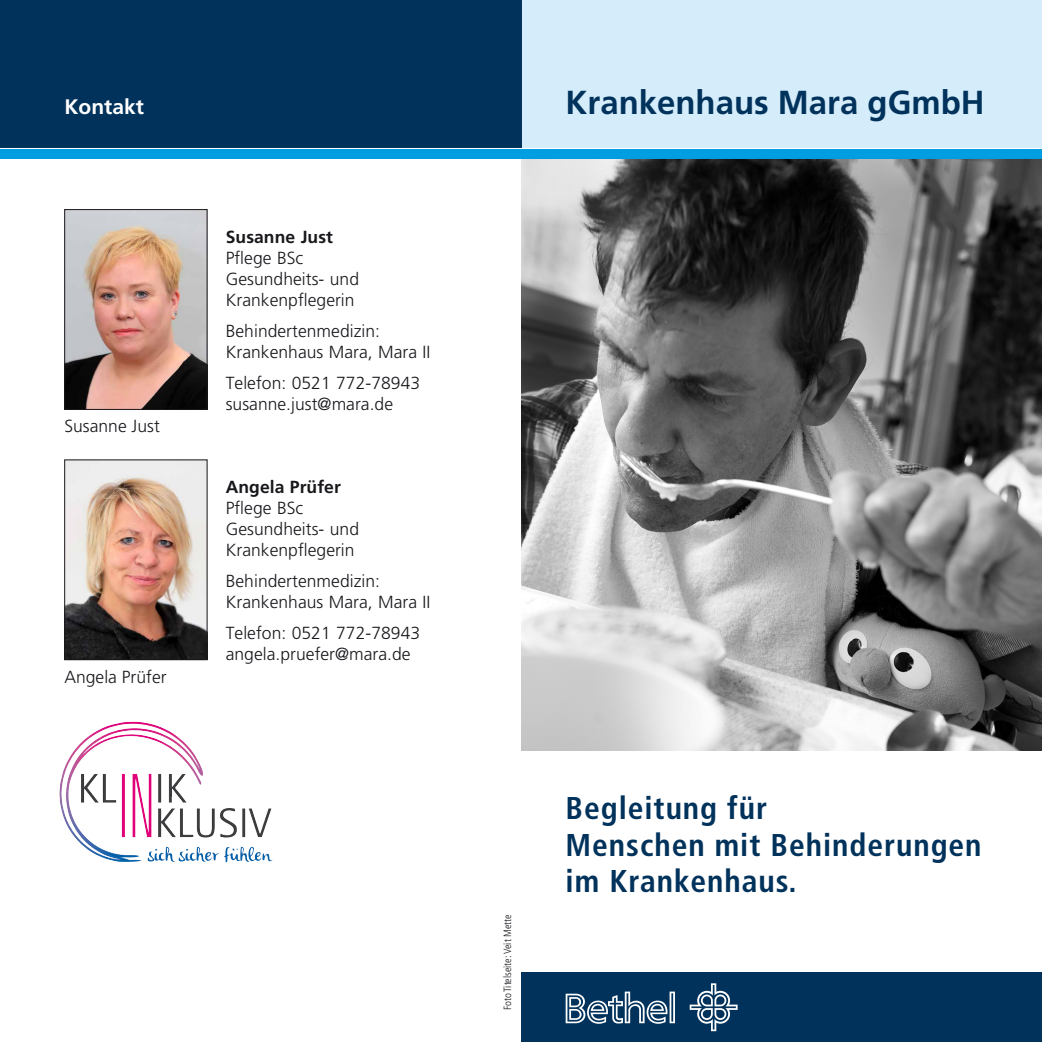
<style>
.page{position:relative;width:1042px;height:1042px;background:#fff}
.page>*{position:absolute;margin:0;border:0;box-sizing:border-box;transform-origin:0 0}
.t1{font:700 33.25px "Frutiger";color:#00325b}
.t2{font:700 condensed 31.5px/36.8px "Frutiger";letter-spacing:.03em;color:#00325b}
.t3{font:700 21px "Frutiger";color:#fff}
.t4{font:300 17.5px/21px "Frutiger";color:#1a171c}
.t5{font:700 17.5px "Frutiger";letter-spacing:.005em;color:#1a171c}
.t6{font:300 condensed 10.5px "Frutiger";color:#1a171c}
</style>
<div class="page">
<img style="left:66px;top:462px;width:139px;height:196px">
<div style="left:64px;top:460px;width:143px;height:200px;border:1px solid #1a171c"></div>
<img style="left:66px;top:211px;width:139px;height:197px">
<div style="left:64px;top:209px;width:143px;height:201px;border:1px solid #1a171c"></div>
<div style="left:521px;top:972px;width:521px;height:70px;background:#00325b"></div>
<svg style="left:690px;top:983px;width:47px;height:48px"></svg>
<svg style="left:566px;top:991px;width:109px;height:33px"></svg>
<div style="left:0;top:0;width:522px;height:159px;background:#00325b"></div>
<div style="left:522px;top:0;width:520px;height:159px;background:#d5edfa"></div>
<img style="left:521px;top:159px;width:521px;height:592px">
<hr style="left:0;top:148px;width:1042px;height:2px;background:#fff">
<div style="left:0;top:149px;width:1042px;height:10px;background:#009ee0"></div>
<img style="left:59px;top:721px;width:145px;height:141px">
<p class="t3" style="left:64px;top:94px;width:81px">Kontakt</p>
<h1 class="t1" style="left:566px;top:83px;width:420px">Krankenhaus Mara gGmbH</h1>
<p class="t4" style="left:64px;top:416px;width:97px">Susanne Just</p>
<p class="t4" style="left:64px;top:666px;width:104px">Angela Prüfer</p>
<p class="t5" style="left:226px;top:227px;width:109px">Susanne Just</p>
<p class="t4" style="left:226px;top:248px;width:135px">Pflege BSc<br>Gesundheits- und<br>Krankenpflegerin</p>
<p class="t4" style="left:226px;top:321px;width:206px">Behindertenmedizin:<br>Krankenhaus Mara, Mara II</p>
<p class="t4" style="left:226px;top:372px;width:196px">Telefon: 0521 772-78943 susanne.just@mara.de</p>
<p class="t5" style="left:226px;top:477px;width:117px">Angela Prüfer</p>
<p class="t4" style="left:226px;top:497px;width:135px">Pflege BSc<br>Gesundheits- und<br>Krankenpflegerin</p>
<p class="t4" style="left:226px;top:570px;width:206px">Behindertenmedizin:<br>Krankenhaus Mara, Mara II</p>
<p class="t4" style="left:226px;top:622px;width:196px">Telefon: 0521 772-78943 angela.pruefer@mara.de</p>
<p class="t6" style="left:501px;top:1010px;width:97px;rotate:-90deg">Foto Titelseite: Veit Mette</p>
<h2 class="t2" style="left:566px;top:789px;width:417px">Begleitung für<br>Menschen mit Behinderungen im Krankenhaus.</h2>
</div>
